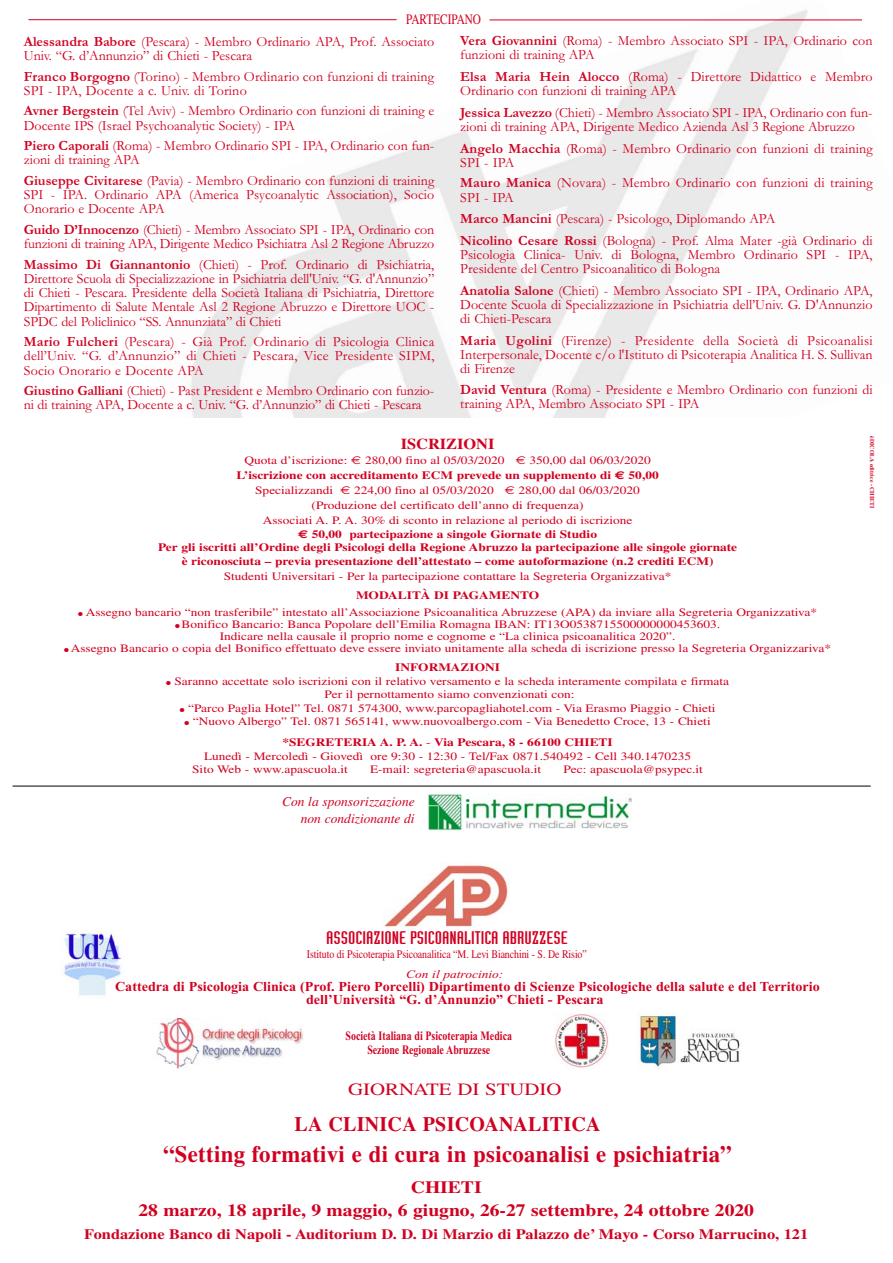
<style>
.page{position:relative;width:893px;height:1263px;background:#fff}
.page>*{position:absolute;margin:0;border:0;box-sizing:border-box;transform-origin:0 0}
.t1{font:700 23.4px "Times";letter-spacing:.015em;color:#d10021}
.t2{font:700 20.55px "Times";letter-spacing:.015em;color:#d10021}
.t3{font:17.85px "Industria Solid";color:#d10021;scale:1.38 1}
.t4{font:700 17.25px/23px "Times";color:#d10021;text-align:center;scale:1.14 1}
.t5{font:17.25px "Times";color:#d10021;scale:1.21 1}
.t6{font:700 15.15px "Times";color:#d10021;scale:1.08 1}
.t7{font:700 14.4px "Times";color:#d10021;scale:1.14 1}
.t8{font:14.4px "Times";color:#d10021;scale:.78 1}
.t9{font:14.25px/14.2px "Garamond";color:#d10021}
.t10{font:700 13.65px/12.9px "Times New Roman";color:#d10021}
.t11{font:italic 13.5px/16.2px "Times";color:#d10021;text-align:right}
.t12{font:700 12.75px/14.7px "Times New Roman";color:#d10021;text-align:center;scale:.78 1}
.t13{font:11.7px "Times";letter-spacing:-.01em;color:#d10021;scale:.85 1}
.t14{font:italic 11.55px "Times New Roman";color:#d10021;scale:1.17 1}
.t15{font:11.25px/15px "Times";color:#d10021;text-align:center;scale:1.18 1}
.t16{font:700 11.25px/13.5px "Times";color:#d10021;text-align:center;scale:1.18 1}
.t17{font:700 6px "Times";color:#d10021}
.s1{font-weight:700}
.s2{font-family:"Euro Sans"}
.s3{font-family:"Euro Sans";font-weight:700}
.s4{font-family:"Monotype Sorts";font-size:5.55px}
</style>
<div class="page">
<img style="left:101px;top:10px;width:761px;height:407px">
<img style="left:383px;top:862px;width:125px;height:66px">
<hr style="left:28px;top:19px;width:369px;height:1px;background:#d10021">
<hr style="left:489px;top:20px;width:373px;height:1px;background:#d10021">
<img style="left:60px;top:931px;width:61px;height:65px">
<img style="left:153px;top:1018px;width:150px;height:50px">
<img style="left:554px;top:1014px;width:55px;height:54px">
<img style="left:428px;top:794px;width:203px;height:36px">
<img style="left:638px;top:1014px;width:102px;height:55px">
<hr style="left:13px;top:786px;width:858px;height:1px;background:#000">
<p class="t8" style="left:406px;top:14px;width:97px">PARTECIPANO</p>
<p class="t9" style="left:24px;top:36px;width:412px"><span class="s1">Alessandra Babore</span> (Pescara) - Membro Ordinario APA, Prof. Associato<br>Univ. “G. d’Annunzio” di Chieti - Pescara</p>
<p class="t9" style="left:24px;top:71px;width:412px"><span class="s1">Franco Borgogno</span> (Torino) - Membro Ordinario con funzioni di training<br>SPI - IPA, Docente a c. Univ. di Torino</p>
<p class="t9" style="left:24px;top:105px;width:412px"><span class="s1">Avner Bergstein</span> (Tel Aviv) - Membro Ordinario con funzioni di training e<br>Docente IPS (Israel Psychoanalytic Society) - IPA</p>
<p class="t9" style="left:24px;top:140px;width:412px"><span class="s1">Piero Caporali</span> (Roma) - Membro Ordinario SPI - IPA, Ordinario con fun&shy;zioni di training APA</p>
<p class="t9" style="left:24px;top:175px;width:412px;text-align:justify"><span class="s1">Giuseppe Civitarese</span> (Pavia) - Membro Ordinario con funzioni di training SPI - IPA. Ordinario APA (America Psycoanalytic Association), Socio Onorario e Docente APA</p>
<p class="t9" style="left:24px;top:224px;width:412px"><span class="s1">Guido D’Innocenzo</span> (Chieti) - Membro Associato SPI - IPA, Ordinario con funzioni di training APA, Dirigente Medico Psichiatra Asl 2 Regione Abruzzo</p>
<p class="t9" style="left:24px;top:259px;width:412px;text-align:justify"><span class="s1">Massimo Di Giannantonio</span> (Chieti) - Prof. Ordinario di Psichiatria, Direttore Scuola di Specializzazione in Psichiatria dell'Univ. “G. d'Annunzio” di Chieti - Pescara. Presidente della Società Italiana di Psichiatria, Direttore Dipartimento di Salute Mentale Asl 2 Regione Abruzzo e Direttore UOC - SPDC del Policlinico “SS. Annunziata” di Chieti</p>
<p class="t9" style="left:24px;top:336px;width:412px;text-align:justify"><span class="s1">Mario Fulcheri</span> (Pescara) - Già Prof. Ordinario di Psicologia Clinica dell’Univ. “G. d’Annunzio” di Chieti - Pescara, Vice Presidente SIPM, Socio Onorario e Docente APA</p>
<p class="t9" style="left:24px;top:385px;width:412px"><span class="s1">Giustino Galliani</span> (Chieti) - Past President e Membro Ordinario con funzio&shy;ni di training APA, Docente a c. Univ. “G. d’Annunzio” di Chieti - Pescara</p>
<p class="t9" style="left:460px;top:35px;width:414px"><span class="s1">Vera Giovannini</span> (Roma) - Membro Associato SPI - IPA, Ordinario con funzioni di training APA</p>
<p class="t9" style="left:460px;top:71px;width:414px"><span class="s1">Elsa Maria Hein Alocco</span> (Roma) - Direttore Didattico e Membro<br>Ordinario con funzioni di training APA</p>
<p class="t9" style="left:460px;top:107px;width:414px"><span class="s1">Jessica Lavezzo</span> (Chieti) - Membro Associato SPI - IPA, Ordinario con fun&shy;zioni di training APA, Dirigente Medico Azienda Asl 3 Regione Abruzzo</p>
<p class="t9" style="left:460px;top:143px;width:414px"><span class="s1">Angelo Macchia</span> (Roma) - Membro Ordinario con funzioni di training<br>SPI - IPA</p>
<p class="t9" style="left:460px;top:177px;width:414px"><span class="s1">Mauro Manica</span> (Novara) - Membro Ordinario con funzioni di training<br>SPI - IPA</p>
<p class="t9" style="left:460px;top:209px;width:414px;line-height:21.8px"><span class="s1">Marco Mancini</span> (Pescara) - Psicologo, Diplomando APA<br><span class="s1">Nicolino Cesare Rossi</span> (Bologna) - Prof. Alma Mater -già Ordinario di</p>
<p class="t9" style="left:460px;top:249px;width:414px">Psicologia Clinica- Univ. di Bologna, Membro Ordinario SPI - IPA,<br>Presidente del Centro Psicoanalitico di Bologna</p>
<p class="t9" style="left:460px;top:285px;width:414px;text-align:justify"><span class="s1">Anatolia Salone</span> (Chieti) - Membro Associato SPI - IPA, Ordinario APA, Docente Scuola di Specializzazione in Psichiatria dell’Univ. G. D'Annunzio di Chieti-Pescara</p>
<p class="t9" style="left:460px;top:335px;width:414px;text-align:justify"><span class="s1">Maria Ugolini</span> (Firenze) - Presidente della Società di Psicoanalisi Interpersonale, Docente c/o l'Istituto di Psicoterapia Analitica H. S. Sullivan di Firenze</p>
<p class="t9" style="left:460px;top:384px;width:414px"><span class="s1">David Ventura</span> (Roma) - Presidente e Membro Ordinario con funzioni di training APA, Membro Associato SPI - IPA</p>
<p class="t6" style="left:401px;top:438px;width:88px">ISCRIZIONI</p>
<p class="t15" style="left:236px;top:454px;width:359px">Quota d’iscrizione: <span class="s2">€</span> 280,00 fino al 05/03/2020 <span class="s2">€</span> 350,00 dal 06/03/2020<br><span class="s1">L’iscrizione con accreditamento ECM prevede un supplemento di</span> <span class="s3">€</span> <span class="s1">50,00<br></span>Specializzandi <span class="s2">€</span> 224,00 fino al 05/03/2020 <span class="s2">€</span> 280,00 dal 06/03/2020 (Produzione del certificato dell’anno di frequenza)<br>Associati A. P. A. 30% di sconto in relazione al periodo di iscrizione</p>
<p class="t16" style="left:158px;top:528px;width:492px"><span class="s2">€</span> 50,00 partecipazione a singole Giornate di Studio<br>Per gli iscritti all’Ordine degli Psicologi della Regione Abruzzo la partecipazione alle singole giornate è riconosciuta – previa presentazione dell’attestato – come autoformazione (n.2 crediti ECM)</p>
<p class="t15" style="left:224px;top:569px;width:381px">Studenti Universitari - Per la partecipazione contattare la Segreteria Organizzativa*</p>
<p class="t16" style="left:356px;top:589px;width:157px">MODALITÀ DI PAGAMENTO</p>
<p class="t15" style="left:78px;top:605px;width:628px"><span class="s4">●</span> Assegno bancario “non trasferibile” intestato all’Associazione Psicoanalitica Abruzzese (APA) da inviare alla Segreteria Organizzativa*</p>
<p class="t15" style="left:175px;top:619px;width:463px;line-height:12px"><span class="s4">●</span> Bonifico Bancario: Banca Popolare dell’Emilia Romagna IBAN: IT13O0538715500000000453603.<br>Indicare nella causale il proprio nome e cognome e “La clinica psicoanalitica 2020”.</p>
<p class="t15" style="left:64px;top:639px;width:651px;line-height:19.5px"><span class="s4">●</span> Assegno Bancario o copia del Bonifico effettuato deve essere inviato unitamente alla scheda di iscrizione presso la Segreteria Organizzariva*<br><span class="s1">INFORMAZIONI</span></p>
<p class="t15" style="left:166px;top:675px;width:479px;line-height:13.5px"><span class="s4">●</span> Saranno accettate solo iscrizioni con il relativo versamento e la scheda interamente compilata e firmata<br>Per il pernottamento siamo convenzionati con:</p>
<p class="t15" style="left:180px;top:701px;width:455px"><span class="s4">●</span> “Parco Paglia Hotel” Tel. 0871 574300, www.parcopagliahotel.com - Via Erasmo Piaggio - Chieti</p>
<p class="t15" style="left:184px;top:712px;width:447px;line-height:21px"><span class="s4">●</span> “Nuovo Albergo” Tel. 0871 565141, www.nuovoalbergo.com - Via Benedetto Croce, 13 - Chieti <span class="s1">*SEGRETERIA A. P. A.</span> - <span class="s1">Via Pescara, 8 - 66100 CHIETI</span></p>
<p class="t15" style="left:192px;top:750px;width:424px;line-height:13.5px;text-align:left;text-indent:12px">Lunedì - Mercoledì - Giovedì ore 9:30 - 12:30 - Tel/Fax 0871.540492 - Cell 340.1470235<br>Sito Web - www.apascuola.it</p>
<p class="t15" style="left:370px;top:763px;width:147px">E-mail: segreteria@apascuola.it</p>
<p class="t15" style="left:563px;top:763px;width:120px">Pec: apascuola@psypec.it</p>
<p class="t11" style="left:282px;top:795px;width:134px">Con la sponsorizzazione non condizionante di</p>
<p class="t17" style="left:874px;top:436px;width:73px;rotate:90deg">èDICOLA editrice - CHIETI</p>
<p class="t3" style="left:326px;top:931px;width:177px">ASSOCIAZIONE PSICOANALITICA ABRUZZESE</p>
<p class="t13" style="left:307px;top:950px;width:331px">Istituto di Psicoterapia Psicoanalitica “M. Levi Bianchini - S. De Risio”</p>
<p class="t14" style="left:406px;top:970px;width:85px">Con il patrocinio:</p>
<p class="t10" style="left:306px;top:981px;width:515px;text-indent:-191px">Cattedra di Psicologia Clinica (Prof. Piero Porcelli) Dipartimento di Scienze Psicologiche della salute e del Territorio dell’Università “G. d’Annunzio” Chieti - Pescara</p>
<p class="t12" style="left:346px;top:1029px;width:215px">Società Italiana di Psicoterapia Medica<br>Sezione Regionale Abruzzese</p>
<p class="t5" style="left:348px;top:1082px;width:178px">GIORNATE DI STUDIO</p>
<h2 class="t2" style="left:294px;top:1116px;width:308px">LA CLINICA PSICOANALITICA</h2>
<h1 class="t1" style="left:163px;top:1146px;width:570px">“Setting formativi e di cura in psicoanalisi e psichiatria”</h1>
<p class="t4" style="left:138px;top:1177px;width:542px">CHIETI<br>28 marzo, 18 aprile, 9 maggio, 6 giugno, 26-27 settembre, 24 ottobre 2020</p>
<p class="t7" style="left:84px;top:1229px;width:637px">Fondazione Banco di Napoli - Auditorium D. D. Di Marzio di Palazzo de’ Mayo - Corso Marrucino, 121</p>
</div>
